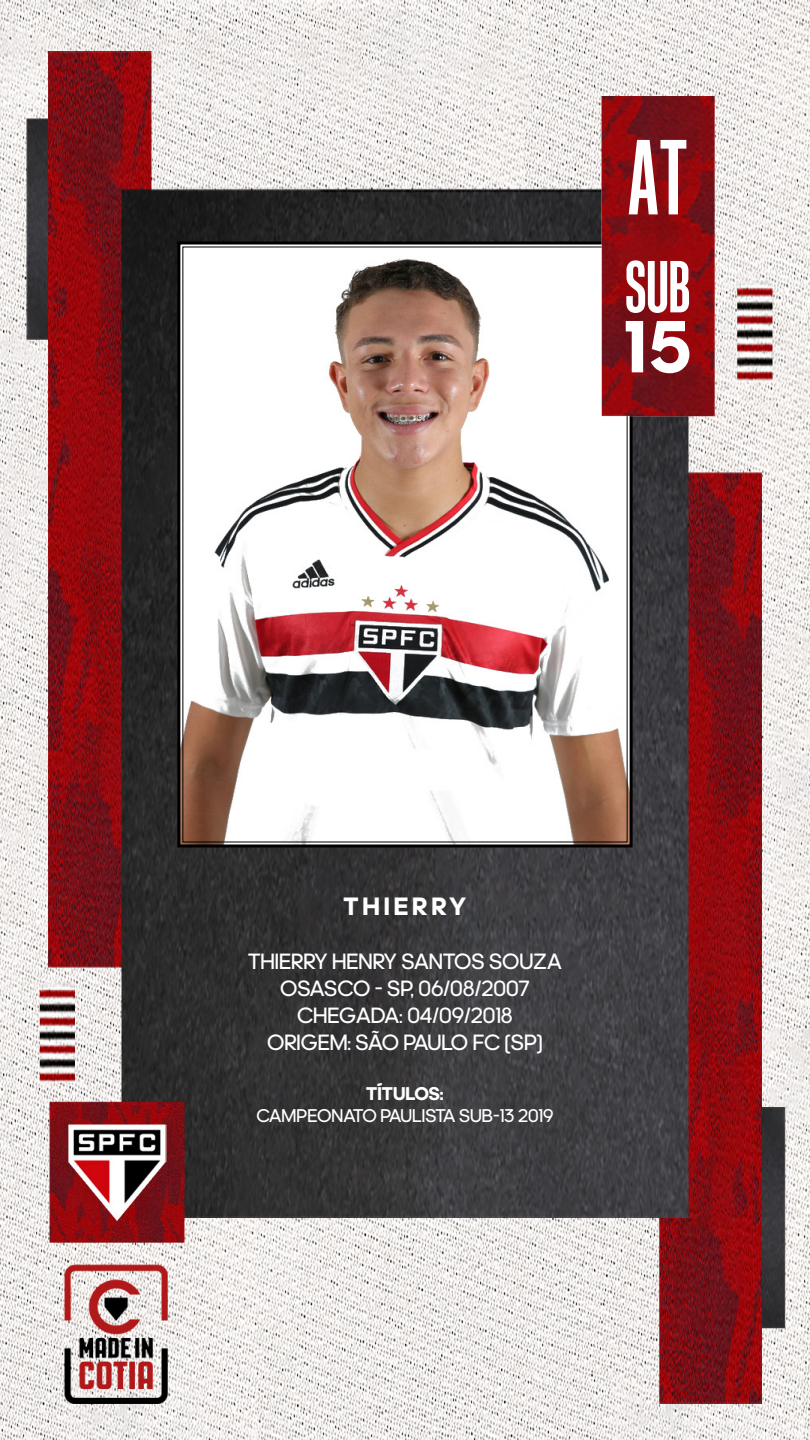
<style>
.page{position:relative;width:810px;height:1440px;background:#fff}
.page>*{position:absolute;margin:0;border:0;box-sizing:border-box;transform-origin:0 0}
.t1{font:700 108.75px "adineue PR Ovariable 100";color:#fff}
.t2{font:75px/60px "adineue PR Ovariable";color:#fff}
.t3{font:25.5px "adineue PR Ovariable";letter-spacing:.15em;color:#fff}
.t4{font:22.5px/27px "adineue PR Ovariable";color:#fff;text-align:center}
.t5{font:18.75px/22.5px "adineue PR Ovariable";color:#fff;text-align:center}
</style>
<div class="page">
<img style="left:0;top:0;width:810px;height:1440px">
<svg style="left:176px;top:240px;width:458px;height:609px"></svg>
<img style="left:68px;top:1124px;width:98px;height:99px">
<h1 class="t1" style="left:628px;top:120px;width:60px">AT</h1>
<h2 class="t2" style="left:624px;top:261px;width:69px">SUB<br>15</h2>
<p class="t3" style="left:344px;top:894px;width:124px">THIERRY</p>
<p class="t4" style="left:248px;top:949px;width:315px">THIERRY HENRY SANTOS SOUZA<br>OSASCO - SP, 06/08/2007<br>CHEGADA: 04/09/2018<br>ORIGEM: SÃO PAULO FC (SP)</p>
<p class="t5" style="left:256px;top:1083px;width:299px">TÍTULOS:<br>CAMPEONATO PAULISTA SUB-13 2019</p>
</div>
